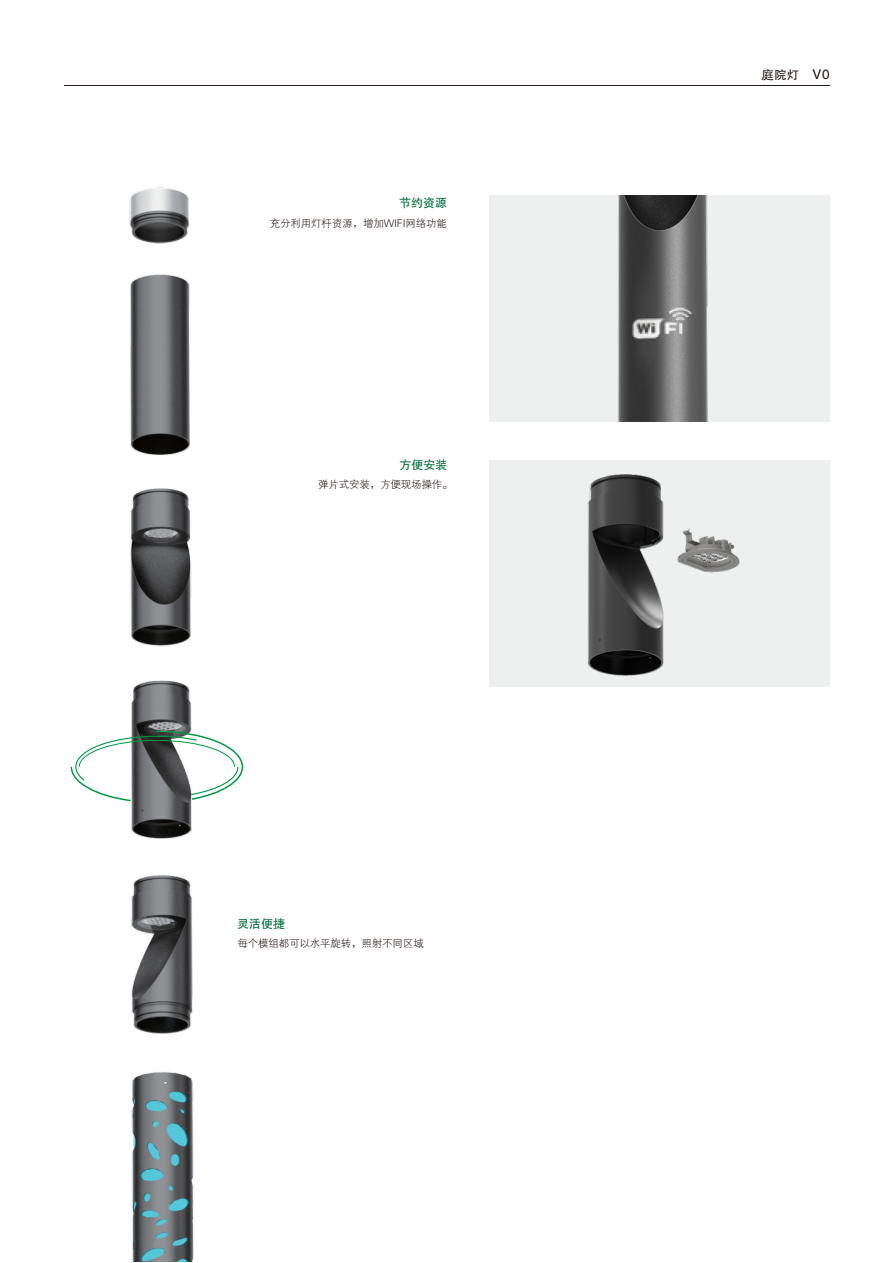
<style>
.page{position:relative;width:893px;height:1263px;background:#fff}
.page>*{position:absolute;margin:0;border:0;box-sizing:border-box;transform-origin:0 0}
.t1{font:12px "FZHTJW GB1 0";color:#006e38}
.t2{font:12px "FZHTJW GB1 0";color:#231916}
.t3{font:10.5px "FZXH1 JW GB1 0";letter-spacing:-.015em;color:#231916}
.s1{font-size:13.5px}
</style>
<div class="page">
<hr style="left:64px;top:85px;width:765px;height:1px;background:#231916">
<div style="left:489px;top:460px;width:340px;height:227px;background:#eeefef"></div>
<img style="left:587px;top:474px;width:153px;height:202px">
<img style="left:495px;top:195px;width:334px;height:227px">
<img style="left:129px;top:187px;width:65px;height:1074px">
<svg style="left:70px;top:730px;width:174px;height:72px"></svg>
<p class="t1" style="left:399px;top:196px;width:49px">节约资源</p>
<p class="t3" style="left:270px;top:218px;width:179px">充分利用灯杆资源，增加WIFI网络功能</p>
<p class="t1" style="left:399px;top:458px;width:49px">方便安装</p>
<p class="t3" style="left:318px;top:479px;width:136px">弹片式安装，方便现场操作。</p>
<p class="t1" style="left:237px;top:917px;width:49px">灵活便捷</p>
<p class="t3" style="left:237px;top:938px;width:188px">每个模组都可以水平旋转，照射不同区域</p>
<p class="t2" style="left:762px;top:68px;width:69px">庭院灯 <span class="s1">V0</span></p>
</div>
